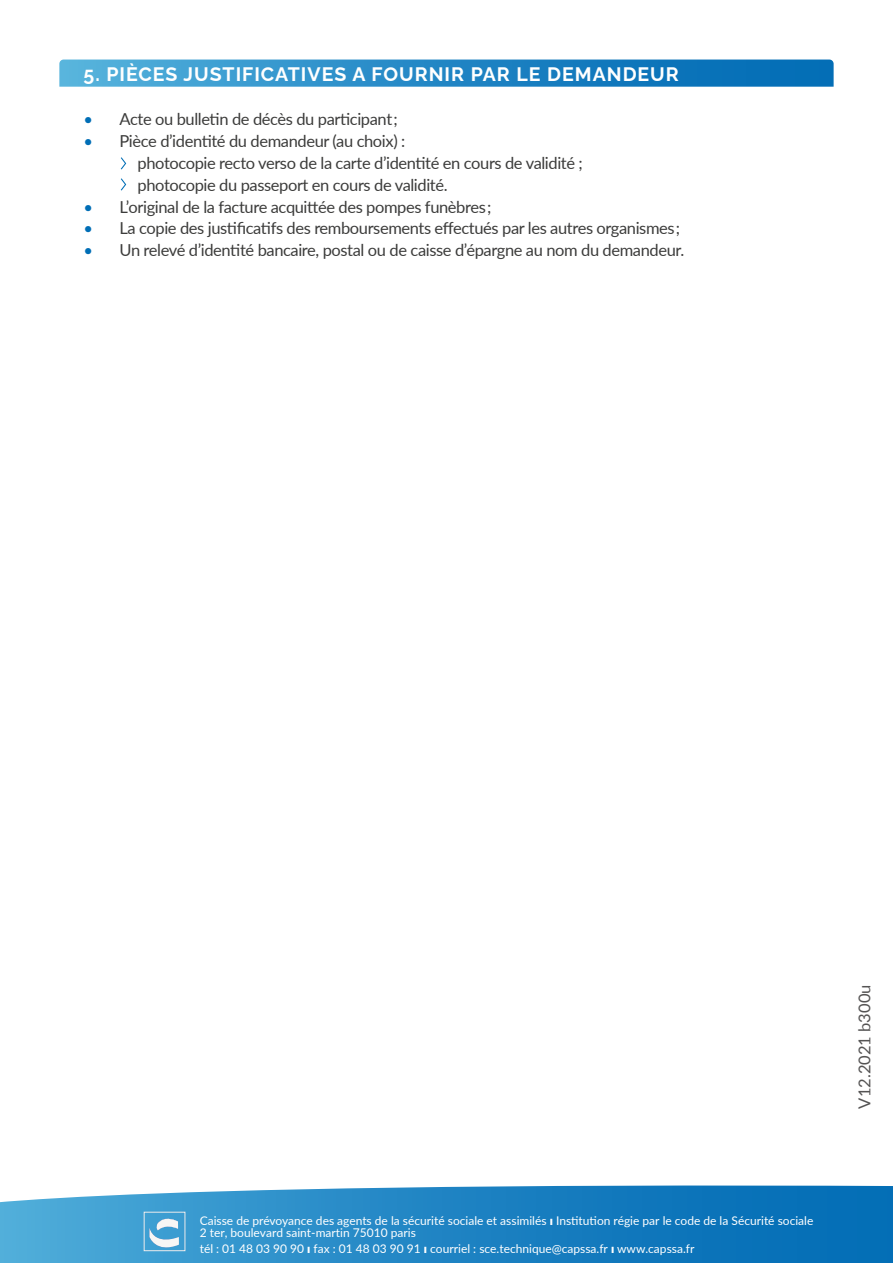
<style>
.page{position:relative;width:893px;height:1263px;background:#fff}
.page>*{position:absolute;margin:0;border:0;box-sizing:border-box;transform-origin:0 0}
.t1{font:700 19.5px "Raleway";letter-spacing:.05em;color:#fff}
.t2{font:16.5px/21.9px "Lato";letter-spacing:-.025em;color:#3c3c3b}
.t3{font:16.5px "Lato";color:#555454}
.t4{font:12px/12.8px "Lato";color:#fff}
.s1{color:#006eb6}
.s2{font-family:"Raleway";font-weight:800}
</style>
<div class="page">
<svg style="left:59px;top:60px;width:775px;height:27px;background:#288bc6"></svg>
<svg style="left:0;top:1185px;width:893px;height:78px;background:#2c8cc7"></svg>
<div style="left:144px;top:1212px;width:41px;height:39px;border:1px solid #ecebec"></div>
<svg style="left:149px;top:1214px;width:30px;height:40px"></svg>
<svg style="left:121px;top:178px;width:5px;height:13px"></svg>
<svg style="left:121px;top:157px;width:5px;height:12px"></svg>
<p class="t1" style="left:84px;top:59px;width:597px">5. PIÈCES JUSTIFICATIVES A FOURNIR PAR LE DEMANDEUR</p>
<p class="t2" style="left:84px;top:107px;width:316px"><span class="s1">•</span> Acte ou bulletin de décès du participant ;</p>
<p class="t2" style="left:138px;top:129px;width:447px;text-indent:-54px"><span class="s1">•</span> Pièce d’identité du demandeur (au choix) :<br>photocopie recto verso de la carte d’identité en cours de validité ; photocopie du passeport en cours de validité.</p>
<p class="t2" style="left:84px;top:195px;width:409px"><span class="s1">•</span> L’original de la facture acquittée des pompes funèbres ;</p>
<p class="t2" style="left:84px;top:217px;width:598px"><span class="s1">•</span> La copie des justificatifs des remboursements effectués par les autres organismes ;</p>
<p class="t2" style="left:84px;top:239px;width:602px"><span class="s1">•</span> Un relevé d’identité bancaire, postal ou de caisse d’épargne au nom du demandeur.</p>
<p class="t4" style="left:200px;top:1213px;width:615px">Caisse de prévoyance des agents de la sécurité sociale et assimilés <span class="s2">ӏ</span> Institution régie par le code de la Sécurité sociale<br>2 ter, boulevard saint-martin 75010 paris</p>
<p class="t4" style="left:200px;top:1242px;width:496px">tél : 01 48 03 90 90 <span class="s2">ӏ</span> fax : 01 48 03 90 91 <span class="s2">ӏ</span> courriel : sce.technique@capssa.fr <span class="s2">ӏ</span> www.capssa.fr</p>
<p class="t3" style="left:853px;top:1108px;width:125px;rotate:-90deg">V12.2021 b300u</p>
</div>
